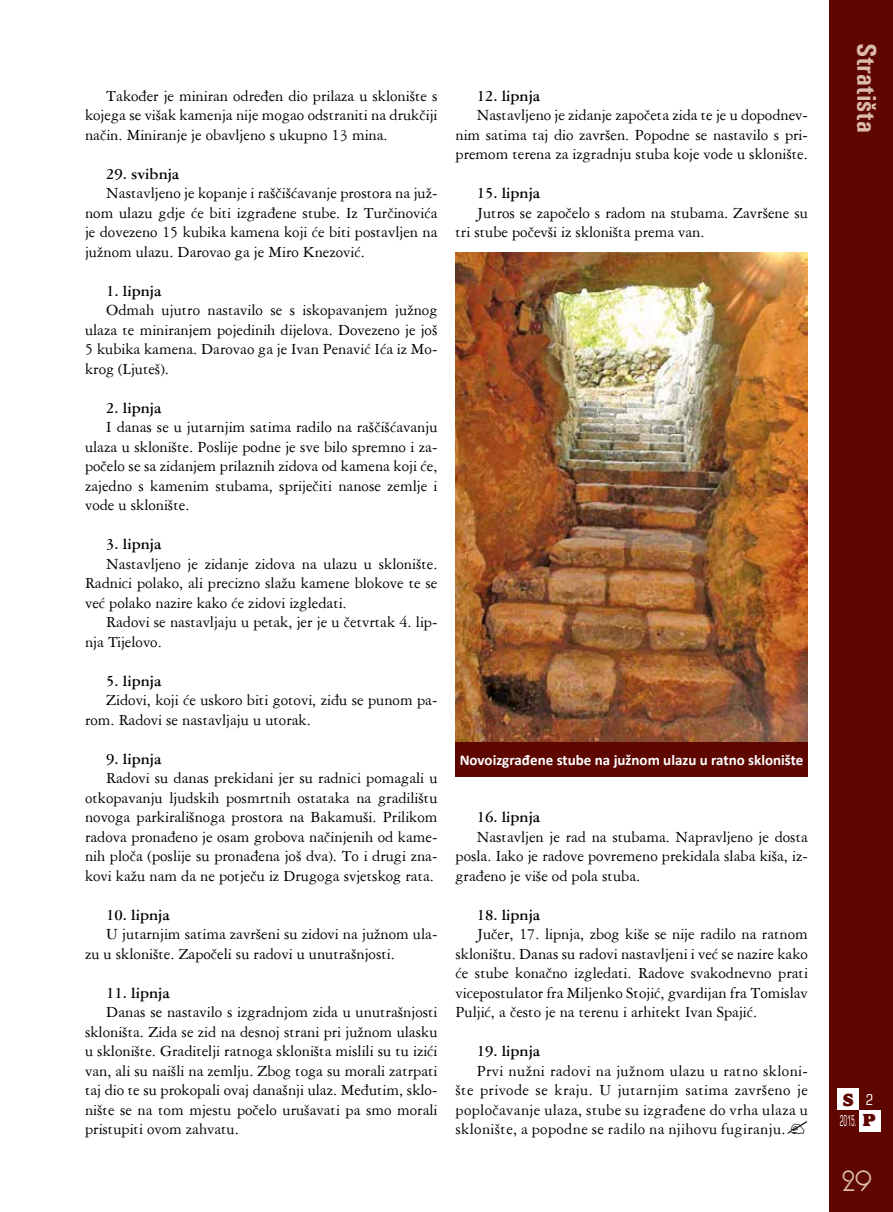
<style>
.page{position:relative;width:893px;height:1212px;background:#fff}
.page>*{position:absolute;margin:0;border:0;box-sizing:border-box;transform-origin:0 0}
.t1{font:700 condensed 27px "Univers";color:#dbbbab}
.t2{font:27px "Andes";color:#dbbbab}
.t3{font:800 18px "Alfredo";color:#5e0600}
.t4{font:16.5px/19.5px "American Garamond BT";color:#000;text-align:justify}
.t5{font:700 16.5px "American Garamond BT";color:#000}
.t6{font:700 15px "Calibri";color:#fff}
.t7{font:condensed 15px "Square 721 BT";color:#fff;scale:.5 1}
.t8{font:condensed 15px "Square 721 BT";color:#fff}
.s1{font-family:"Alfredo";font-weight:800;font-stretch:normal;font-size:18px;color:#5e0600}
</style>
<div class="page">
<div style="left:829px;top:0;width:64px;height:1212px;background:#5e0600"></div>
<div style="left:838px;top:1089px;width:21px;height:21px;background:#fff"></div>
<div style="left:859px;top:1110px;width:21px;height:21px;background:#fff"></div>
<img style="left:455px;top:253px;width:353px;height:490px">
<div style="left:455px;top:743px;width:353px;height:34px;background:#5e0600"></div>
<p class="t4" style="left:85px;top:85px;width:354px;text-indent:21px">Također je miniran određen dio prilaza u sklonište s kojega se višak kamenja nije mogao odstraniti na drukčiji način. Miniranje je obavljeno s ukupno 13 mina.</p>
<p class="t5" style="left:106px;top:163px;width:74px">29. svibnja</p>
<p class="t4" style="left:85px;top:183px;width:354px;text-indent:21px">Nastavljeno je kopanje i raščišćavanje prostora na juž&shy;nom ulazu gdje će biti izgrađene stube. Iz Turčinovića je dovezeno 15 kubika kamena koji će biti postavljen na južnom ulazu. Darovao ga je Miro Knezović.</p>
<p class="t5" style="left:106px;top:280px;width:57px">1. lipnja</p>
<p class="t4" style="left:85px;top:300px;width:354px;text-indent:21px">Odmah ujutro nastavilo se s iskopavanjem južnog ulaza te miniranjem pojedinih dijelova. Dovezeno je još 5 kubika kamena. Darovao ga je Ivan Penavić Ića iz Mo&shy;krog (Ljuteš).</p>
<p class="t5" style="left:106px;top:397px;width:57px">2. lipnja</p>
<p class="t4" style="left:85px;top:417px;width:354px;text-indent:21px">I danas se u jutarnjim satima radilo na raščišćavanju ulaza u sklonište. Poslije podne je sve bilo spremno i za&shy;počelo se sa zidanjem prilaznih zidova od kamena koji će, zajedno s kamenim stubama, spriječiti nanose zemlje i vode u sklonište.</p>
<p class="t5" style="left:106px;top:534px;width:57px">3. lipnja</p>
<p class="t4" style="left:85px;top:554px;width:354px;text-indent:21px">Nastavljeno je zidanje zidova na ulazu u sklonište.<br>Radnici polako, ali precizno slažu kamene blokove te se već polako nazire kako će zidovi izgledati.</p>
<p class="t4" style="left:85px;top:612px;width:354px;text-indent:21px">Radovi se nastavljaju u petak, jer je u četvrtak 4. lip&shy;nja Tijelovo.</p>
<p class="t5" style="left:106px;top:671px;width:57px">5. lipnja</p>
<p class="t4" style="left:85px;top:690px;width:354px;text-indent:21px">Zidovi, koji će uskoro biti gotovi, ziđu se punom pa&shy;rom. Radovi se nastavljaju u utorak.</p>
<p class="t5" style="left:106px;top:749px;width:57px">9. lipnja</p>
<p class="t4" style="left:85px;top:768px;width:354px;text-indent:21px">Radovi su danas prekidani jer su radnici pomagali u otkopavanju ljudskih posmrtnih ostataka na gradilištu novoga parkirališnoga prostora na Bakamuši. Prilikom radova pronađeno je osam grobova načinjenih od kame&shy;nih ploča (poslije su pronađena još dva). To i drugi zna&shy;kovi kažu nam da ne potječu iz Drugoga svjetskog rata.</p>
<p class="t5" style="left:106px;top:905px;width:65px">10. lipnja</p>
<p class="t4" style="left:85px;top:924px;width:354px;text-indent:21px">U jutarnjim satima završeni su zidovi na južnom ula&shy;zu u sklonište. Započeli su radovi u unutrašnjosti.</p>
<p class="t5" style="left:106px;top:983px;width:65px">11. lipnja</p>
<p class="t4" style="left:85px;top:1002px;width:354px;text-indent:21px">Danas se nastavilo s izgradnjom zida u unutrašnjosti skloništa. Zida se zid na desnoj strani pri južnom ulasku u sklonište. Graditelji ratnoga skloništa mislili su tu izići van, ali su naišli na zemlju. Zbog toga su morali zatrpati taj dio te su prokopali ovaj današnji ulaz. Međutim, sklo&shy;nište se na tom mjestu počelo urušavati pa smo morali pristupiti ovom zahvatu.</p>
<p class="t5" style="left:477px;top:86px;width:65px">12. lipnja</p>
<p class="t4" style="left:455px;top:105px;width:354px;text-indent:21px">Nastavljeno je zidanje započeta zida te je u dopodnev&shy;nim satima taj dio završen. Popodne se nastavilo s pri&shy;premom terena za izgradnju stuba koje vode u sklonište.</p>
<p class="t5" style="left:477px;top:183px;width:65px">15. lipnja</p>
<p class="t4" style="left:455px;top:203px;width:354px;text-indent:21px">Jutros se započelo s radom na stubama. Završene su tri stube počevši iz skloništa prema van.</p>
<p class="t6" style="left:460px;top:751px;width:345px">Novoizgrađene stube na južnom ulazu u ratno sklonište</p>
<p class="t5" style="left:477px;top:807px;width:65px">16. lipnja</p>
<p class="t4" style="left:455px;top:827px;width:354px;text-indent:21px">Nastavljen je rad na stubama. Napravljeno je dosta posla. Iako je radove povremeno prekidala slaba kiša, iz&shy;građeno je više od pola stuba.</p>
<p class="t5" style="left:477px;top:905px;width:65px">18. lipnja</p>
<p class="t4" style="left:455px;top:924px;width:354px;text-indent:21px">Jučer, 17. lipnja, zbog kiše se nije radilo na ratnom skloništu. Danas su radovi nastavljeni i već se nazire kako će stube konačno izgledati. Radove svakodnevno prati vicepostulator fra Miljenko Stojić, gvardijan fra Tomislav Puljić, a često je na terenu i arhitekt Ivan Spajić.</p>
<p class="t5" style="left:477px;top:1041px;width:65px">19. lipnja</p>
<p class="t4" style="left:455px;top:1061px;width:354px;text-indent:21px">Prvi nužni radovi na južnom ulazu u ratno skloni&shy;šte privode se kraju. U jutarnjim satima završeno je popločavanje ulaza, stube su izgrađene do vrha ulaza u sklonište, a popodne se radilo na njihovu fugiranju.</p>
<h1 class="t1" style="left:883px;top:43px;width:92px;rotate:90deg">Stratišta</h1>
<p class="t3" style="left:843px;top:1090px;width:12px">S</p>
<p class="t7" style="left:840px;top:1112px;width:73px">2015. <span class="s1">p</span></p>
<p class="t8" style="left:866px;top:1090px;width:9px">2</p>
<h1 class="t2" style="left:842px;top:1169px;width:31px">29</h1>
</div>
